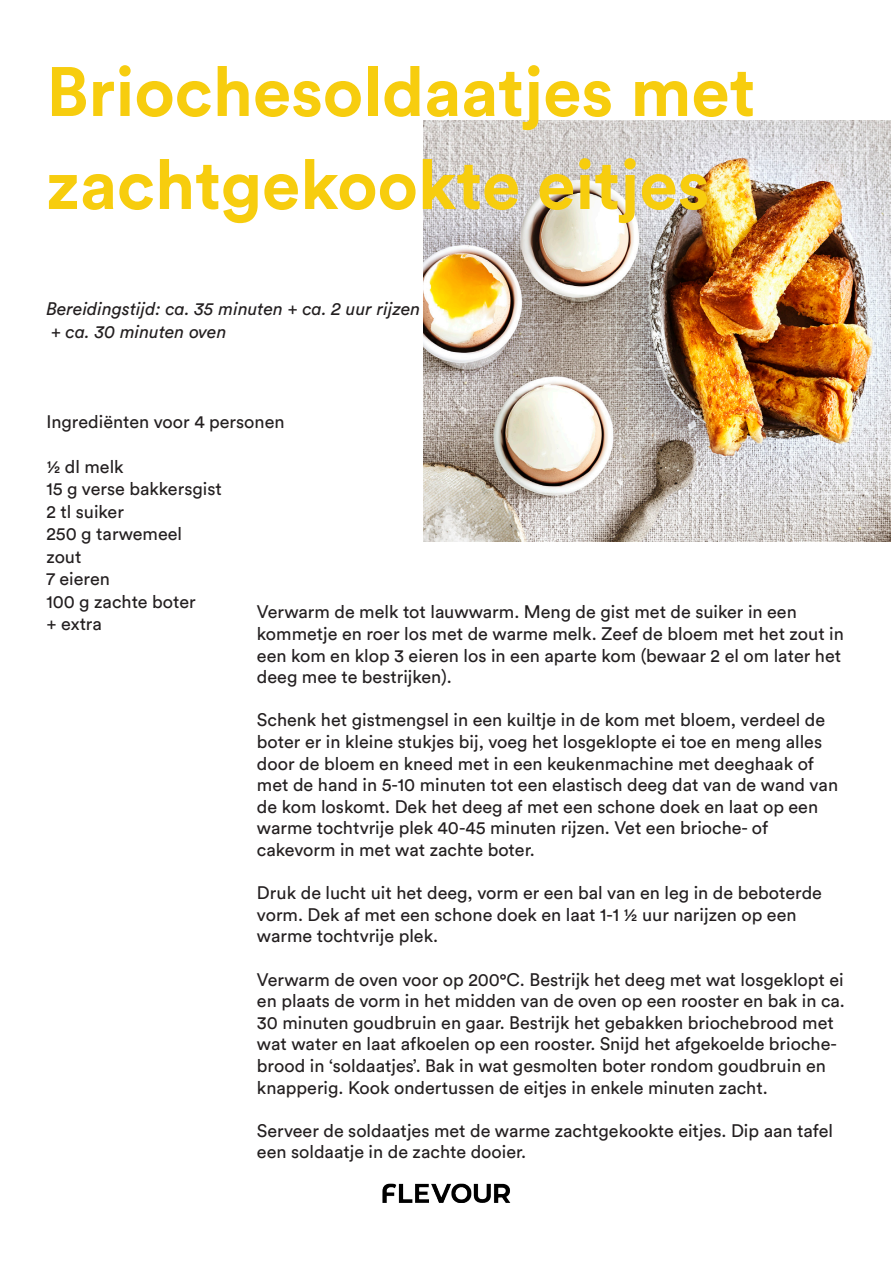
<style>
.page{position:relative;width:893px;height:1263px;background:#fff}
.page>*{position:absolute;margin:0;border:0;box-sizing:border-box;transform-origin:0 0}
.t1{font:700 69px/93px "Circular Std";color:#f7cd0e}
.t2{font:18px/21.6px "Circular Std";color:#231f20}
.t3{font:italic 18px "Circular Std";color:#231f20}
</style>
<div class="page">
<img style="left:382px;top:1183px;width:128px;height:20px">
<img style="left:423px;top:120px;width:468px;height:421px">
<p class="t1" style="left:46px;top:44px;width:710px">Briochesoldaatjes met zachtgekookte eitjes</p>
<p class="t3" style="left:46px;top:298px;width:376px">Bereidingstijd: ca. 35 minuten + ca. 2 uur rijzen</p>
<p class="t3" style="left:51px;top:320px;width:177px">+ ca. 30 minuten oven</p>
<p class="t2" style="left:46px;top:410px;width:240px">Ingrediënten voor 4 personen</p>
<p class="t2" style="left:46px;top:455px;width:79px">½ dl melk</p>
<p class="t2" style="left:46px;top:478px;width:177px">15 g verse bakkersgist</p>
<p class="t2" style="left:46px;top:500px;width:79px">2 tl suiker</p>
<p class="t2" style="left:46px;top:523px;width:137px">250 g tarwemeel</p>
<p class="t2" style="left:46px;top:545px;width:37px">zout</p>
<p class="t2" style="left:46px;top:568px;width:65px">7 eieren</p>
<p class="t2" style="left:46px;top:590px;width:151px">100 g zachte boter</p>
<p class="t2" style="left:46px;top:613px;width:57px">+ extra</p>
<p class="t2" style="left:257px;top:601px;width:588px">Verwarm de melk tot lauwwarm. Meng de gist met de suiker in een kommetje en roer los met de warme melk. Zeef de bloem met het zout in een kom en klop 3 eieren los in een aparte kom (bewaar 2 el om later het deeg mee te bestrijken).</p>
<p class="t2" style="left:257px;top:709px;width:583px">Schenk het gistmengsel in een kuiltje in de kom met bloem, verdeel de boter er in kleine stukjes bij, voeg het losgeklopte ei toe en meng alles door de bloem en kneed met in een keukenmachine met deeghaak of met de hand in 5-10 minuten tot een elastisch deeg dat van de wand van de kom loskomt. Dek het deeg af met een schone doek en laat op een warme tochtvrije plek 40-45 minuten rijzen. Vet een brioche- of</p>
<p class="t2" style="left:257px;top:839px;width:279px">cakevorm in met wat zachte boter.</p>
<p class="t2" style="left:257px;top:882px;width:566px">Druk de lucht uit het deeg, vorm er een bal van en leg in de beboterde vorm. Dek af met een schone doek en laat 1-1 ½ uur narijzen op een</p>
<p class="t2" style="left:257px;top:925px;width:183px">warme tochtvrije plek.</p>
<p class="t2" style="left:257px;top:968px;width:589px">Verwarm de oven voor op 200°C. Bestrijk het deeg met wat losgeklopt ei en plaats de vorm in het midden van de oven op een rooster en bak in ca.<br>30 minuten goudbruin en gaar. Bestrijk het gebakken briochebrood met wat water en laat afkoelen op een rooster. Snijd het afgekoelde brioche&shy;brood in ‘soldaatjes’. Bak in wat gesmolten boter rondom goudbruin en knapperig. Kook ondertussen de eitjes in enkele minuten zacht.</p>
<p class="t2" style="left:257px;top:1119px;width:578px">Serveer de soldaatjes met de warme zachtgekookte eitjes. Dip aan tafel een soldaatje in de zachte dooier.</p>
</div>
